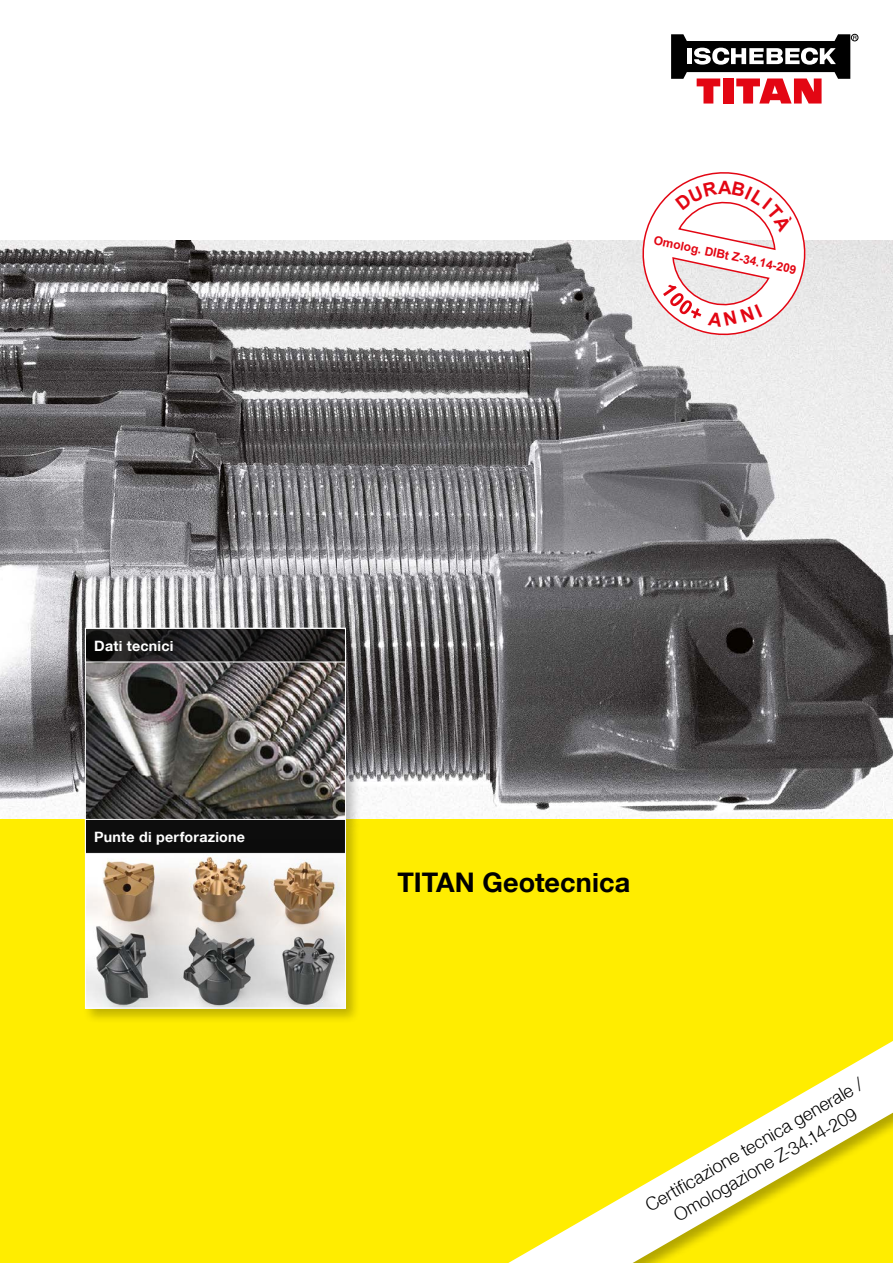
<style>
.page{position:relative;width:893px;height:1263px;background:#fff}
.page>*{position:absolute;margin:0;border:0;box-sizing:border-box;transform-origin:0 0}
.Überschrift{font:700 27px "Helvetica Neue";letter-spacing:.005em;color:#000}
.Bodytext_ohne_Ausrichtung{font:300 18px "Helvetica Neue";color:#000}
.Beschriftung_in_Abdunkeln{font:700 14.25px "Helvetica Neue";letter-spacing:.015em;color:#fff}
.t1{font:700 12px "Arial";color:#e30613}
</style>
<div class="page">
<img style="left:0;top:241px;width:893px;height:578px">
<div style="left:0;top:819px;width:893px;height:444px;background:#ffed00"></div>
<svg style="left:508px;top:1041px;width:385px;height:222px"></svg>
<div style="left:851px;top:34px;width:7px;height:7px;border:1px solid #000;border-radius:50%"></div>
<svg style="left:671px;top:34px;width:186px;height:70px"></svg>
<div style="left:83px;top:626px;width:278px;height:208px;background:#000;opacity:.25"></div>
<img style="left:87px;top:662px;width:257px;height:155px">
<div style="left:83px;top:817px;width:278px;height:207px;background:#000;opacity:.25"></div>
<img style="left:87px;top:854px;width:257px;height:152px">
<svg style="left:87px;top:630px;width:257px;height:30px;background:#212020"></svg>
<div style="left:85px;top:819px;width:260px;height:34px;background:#0d0d0d"></div>
<div style="left:85px;top:819px;width:261px;height:35px;border:1px solid #fff"></div>
<div style="left:85px;top:628px;width:261px;height:380px;border:1px solid #fff"></div>
<svg style="left:601px;top:172px;width:245px;height:204px"></svg>
<svg style="left:589px;top:334px;width:164px;height:70px"></svg>
<svg style="left:675px;top:181px;width:119px;height:51px"></svg>
<svg style="left:659px;top:283px;width:103px;height:44px"></svg>
<p class="Beschriftung_in_Abdunkeln" style="left:94px;top:637px;width:81px">Dati tecnici</p>
<p class="Beschriftung_in_Abdunkeln" style="left:94px;top:828px;width:152px">Punte di perforazione</p>
<p class="t1" style="left:656px;top:232px;width:147px;rotate:12deg">Omolog. DIBt Z-34.14-209</p>
<p class="Überschrift" style="left:398px;top:865px;width:234px">TITAN Geotecnica</p>
<p class="Bodytext_ohne_Ausrichtung" style="left:642px;top:1197px;width:249px;rotate:-30deg">Certificazione tecnica generale /</p>
<p class="Bodytext_ohne_Ausrichtung" style="left:670px;top:1207px;width:210px;rotate:-30deg">Omologazione Z-34.14-209</p>
</div>
